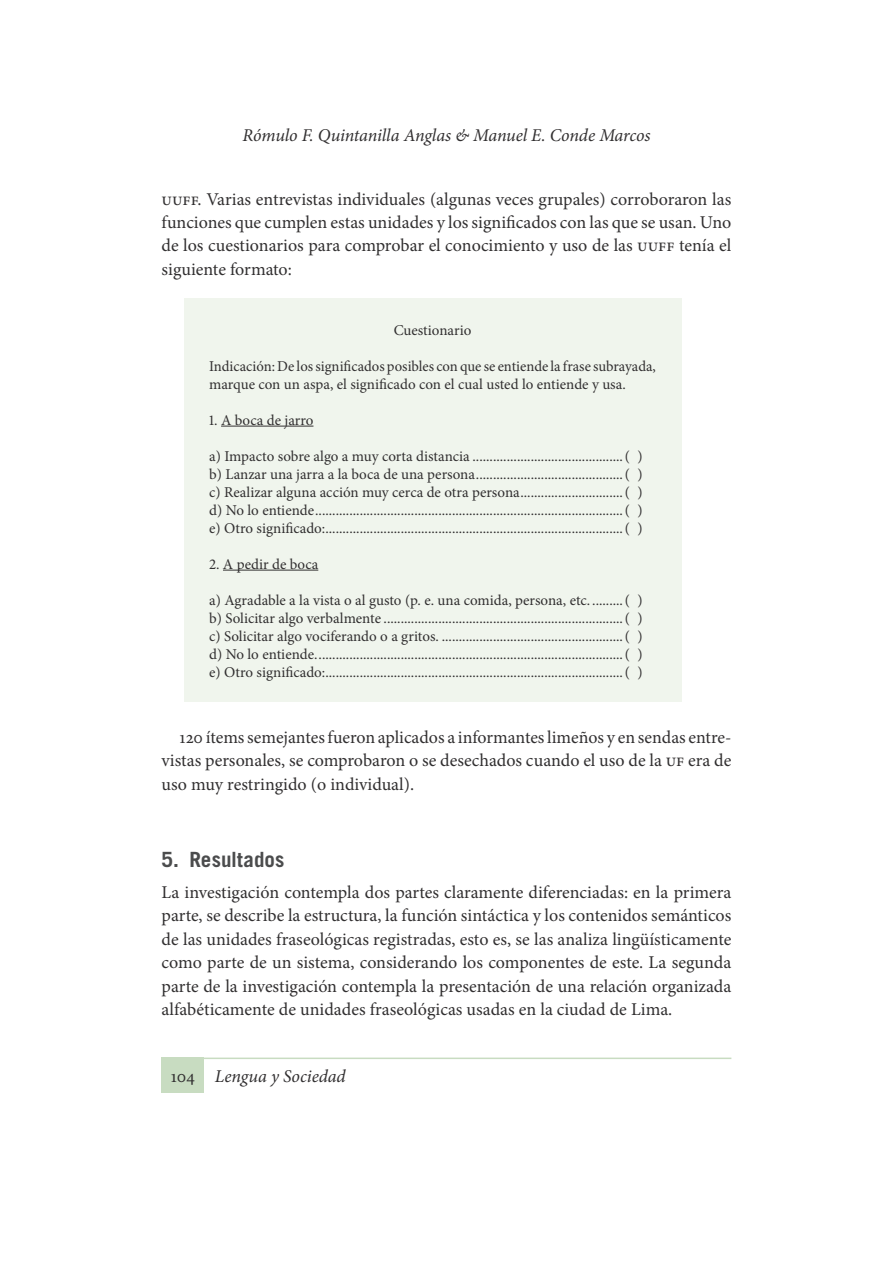
<style>
.page{position:relative;width:893px;height:1263px;background:#fff}
.page>*{position:absolute;margin:0;border:0;box-sizing:border-box;transform-origin:0 0}
.t1{font:700 21px "Trade Gothic LT Std";color:#4b4c4d}
.p_1{font:18px/23.4px "Minion Pro";color:#312f30;text-align:justify}
.p_2{font:18px/23.4px "Minion Pro";color:#312f30;text-align:justify}
.Body{font:italic 18px "Minion Pro";letter-spacing:-.005em;color:#312f30}
.body_table{font:15px/18px "Minion Pro";color:#312f30}
.s1{font-style:normal}
</style>
<div class="page">
<div style="left:162px;top:1057px;width:42px;height:36px;background:#c8dcc1"></div>
<hr style="left:162px;top:1057px;width:569px;height:2px;background:#c8dcc1">
<div style="left:184px;top:298px;width:497px;height:404px;background:#f0f5ed"></div>
<hr style="left:221px;top:426px;width:92px;height:1px;background:#312f30">
<hr style="left:223px;top:570px;width:95px;height:1px;background:#312f30">
<p class="Body" style="left:242px;top:123px;width:410px">Rómulo F. Quintanilla Anglas &amp; Manuel E. Conde Marcos</p>
<p class="p_1" style="left:162px;top:187px;width:571px">UUFF. Varias entrevistas individuales (algunas veces grupales) corroboraron las funciones que cumplen estas unidades y los significados con las que se usan. Uno de los cuestionarios para comprobar el conocimiento y uso de las UUFF tenía el siguiente formato:</p>
<p class="body_table" style="left:394px;top:321px;width:79px">Cuestionario</p>
<p class="body_table" style="left:209px;top:357px;width:448px">Indicación: De los significados posibles con que se entiende la frase subrayada, marque con un aspa, el significado con el cual usted lo entiende y usa.</p>
<p class="body_table" style="left:209px;top:411px;width:106px">1. A boca de jarro</p>
<p class="body_table" style="left:209px;top:447px;width:435px">a) Impacto sobre algo a muy corta distancia ............................................( )</p>
<p class="body_table" style="left:209px;top:465px;width:435px">b) Lanzar una jarra a la boca de una persona...........................................( )</p>
<p class="body_table" style="left:209px;top:483px;width:435px">c) Realizar alguna acción muy cerca de otra persona..............................( )</p>
<p class="body_table" style="left:209px;top:501px;width:435px">d) No lo entiende..........................................................................................( )</p>
<p class="body_table" style="left:209px;top:519px;width:435px">e) Otro significado:.......................................................................................( )</p>
<p class="body_table" style="left:209px;top:555px;width:111px">2. A pedir de boca</p>
<p class="body_table" style="left:209px;top:591px;width:435px">a) Agradable a la vista o al gusto (p. e. una comida, persona, etc. .........( )</p>
<p class="body_table" style="left:209px;top:609px;width:435px">b) Solicitar algo verbalmente ......................................................................( )</p>
<p class="body_table" style="left:209px;top:627px;width:435px">c) Solicitar algo vociferando o a gritos. .....................................................( )</p>
<p class="body_table" style="left:209px;top:645px;width:435px">d) No lo entiende..........................................................................................( )</p>
<p class="body_table" style="left:209px;top:663px;width:435px">e) Otro significado:.......................................................................................( )</p>
<p class="p_2" style="left:162px;top:725px;width:571px;text-indent:18px">120 ítems semejantes fueron aplicados a informantes limeños y en sendas entre&shy;vistas personales, se comprobaron o se desechados cuando el uso de la UF era de uso muy restringido (o individual).</p>
<p class="t1" style="left:162px;top:847px;width:124px">5. Resultados</p>
<p class="p_1" style="left:162px;top:880px;width:571px">La investigación contempla dos partes claramente diferenciadas: en la primera parte, se describe la estructura, la función sintáctica y los contenidos semánticos de las unidades fraseológicas registradas, esto es, se las analiza lingüísticamente como parte de un sistema, considerando los componentes de este. La segunda parte de la investigación contempla la presentación de una relación organizada alfabéticamente de unidades fraseológicas usadas en la ciudad de Lima.</p>
<p class="Body" style="left:171px;top:1064px;width:176px"><span class="s1">104</span> Lengua y Sociedad</p>
</div>
